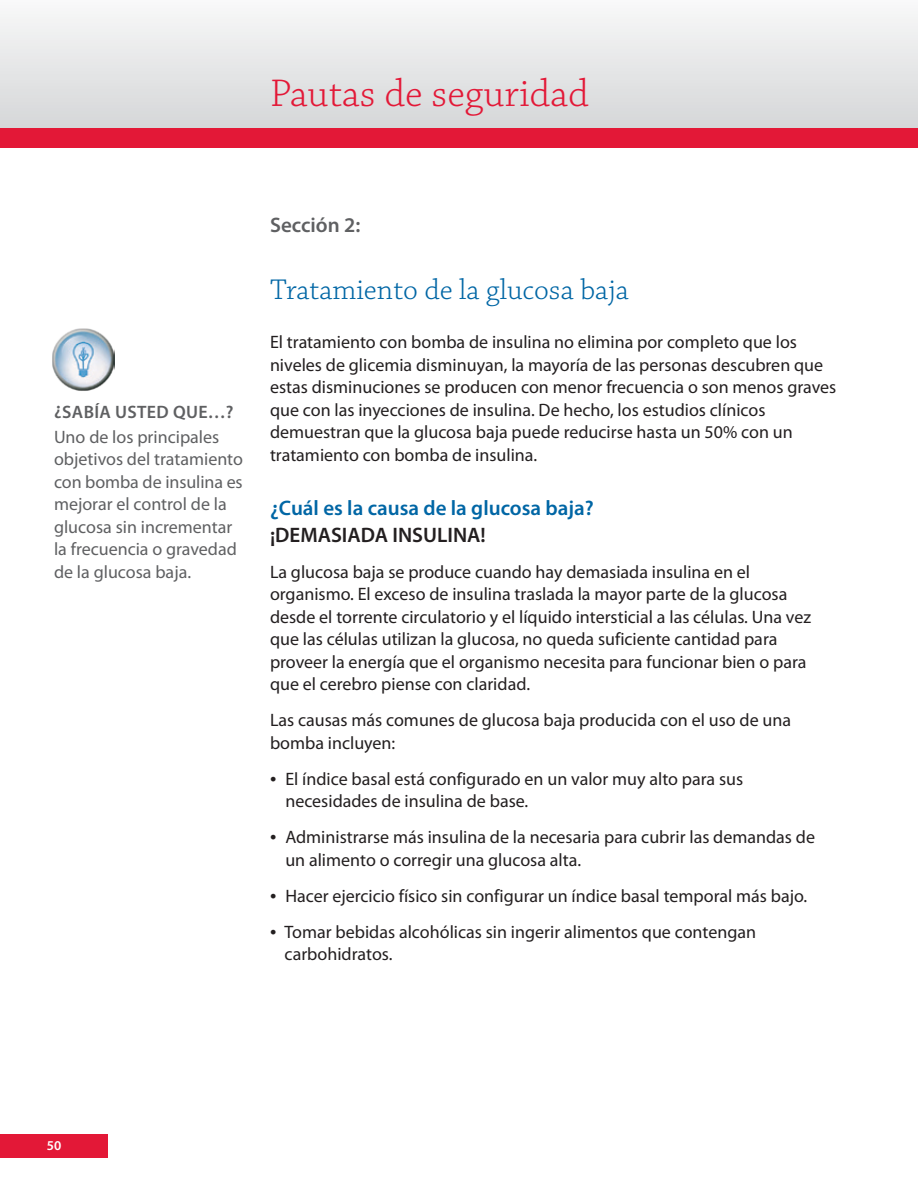
<style>
.page{position:relative;width:918px;height:1188px;background:#fff}
.page>*{position:absolute;margin:0;border:0;box-sizing:border-box;transform-origin:0 0}
.t1{font:300 40.5px "Chaparral Pro";color:#e31837}
.t2{font:300 30px "Chaparral Pro";color:#0066a5}
.t3{font:600 21px "Myriad Pro";color:#0066a5}
.t4{font:600 21px "Myriad Pro";color:#231f20}
.t5{font:600 21px "Myriad Pro";color:#5f6062}
.t6{font:18px/22.5px "Myriad Pro";color:#231f20}
.t7{font:18px/22.5px "Myriad Pro";color:#5f6062}
.t8{font:600 18px "Myriad Pro";letter-spacing:.02em;color:#5f6062}
.t9{font:600 13.5px "Myriad Pro";color:#fff}
.s1{font-size:22.5px}
</style>
<div class="page">
<div style="left:0;top:1134px;width:108px;height:24px;background:#e31837"></div>
<img style="left:52px;top:328px;width:63px;height:63px">
<svg style="left:0;top:14px;width:918px;height:114px"></svg>
<div style="left:0;top:128px;width:918px;height:20px;background:#e31837"></div>
<h1 class="t1" style="left:270px;top:72px;width:320px">Pautas de seguridad</h1>
<p class="t8" style="left:54px;top:400px;width:181px">¿SABÍA USTED QUE…?</p>
<p class="t7" style="left:54px;top:425px;width:190px">Uno de los principales objetivos del tratamiento con bomba de insulina es mejorar el control de la glucosa sin incrementar la frecuencia o gravedad de la glucosa baja.</p>
<p class="t5" style="left:270px;top:211px;width:92px">Sección 2:</p>
<h2 class="t2" style="left:270px;top:273px;width:360px">Tratamiento de la glucosa baja</h2>
<p class="t6" style="left:270px;top:331px;width:568px">El tratamiento con bomba de insulina no elimina por completo que los niveles de glicemia disminuyan, la mayoría de las personas descubren que estas disminuciones se producen con menor frecuencia o son menos graves que con las inyecciones de insulina. De hecho, los estudios clínicos demuestran que la glucosa baja puede reducirse hasta un 50% con un tratamiento con bomba de insulina.</p>
<p class="t3" style="left:270px;top:495px;width:325px">¿Cuál es la causa de la glucosa baja?</p>
<p class="t4" style="left:270px;top:522px;width:217px">¡DEMASIADA INSULINA!</p>
<p class="t6" style="left:270px;top:560px;width:543px">La glucosa baja se produce cuando hay demasiada insulina en el organismo. El exceso de insulina traslada la mayor parte de la glucosa desde el torrente circulatorio y el líquido intersticial a las células. Una vez que las células utilizan la glucosa, no queda suficiente cantidad para proveer la energía que el organismo necesita para funcionar bien o para que el cerebro piense con claridad.</p>
<p class="t6" style="left:270px;top:709px;width:523px">Las causas más comunes de glucosa baja producida con el uso de una bomba incluyen:</p>
<p class="t6" style="left:285px;top:767px;width:459px;text-indent:-15px"><span class="s1">•</span> El índice basal está configurado en un valor muy alto para sus necesidades de insulina de base.</p>
<p class="t6" style="left:285px;top:826px;width:531px;text-indent:-15px"><span class="s1">•</span> Administrarse más insulina de la necesaria para cubrir las demandas de un alimento o corregir una glucosa alta.</p>
<p class="t6" style="left:270px;top:884px;width:537px"><span class="s1">•</span> Hacer ejercicio físico sin configurar un índice basal temporal más bajo.</p>
<p class="t6" style="left:285px;top:920px;width:473px;text-indent:-15px"><span class="s1">•</span> Tomar bebidas alcohólicas sin ingerir alimentos que contengan carbohidratos.</p>
<p class="t9" style="left:47px;top:1137px;width:16px">50</p>
</div>
